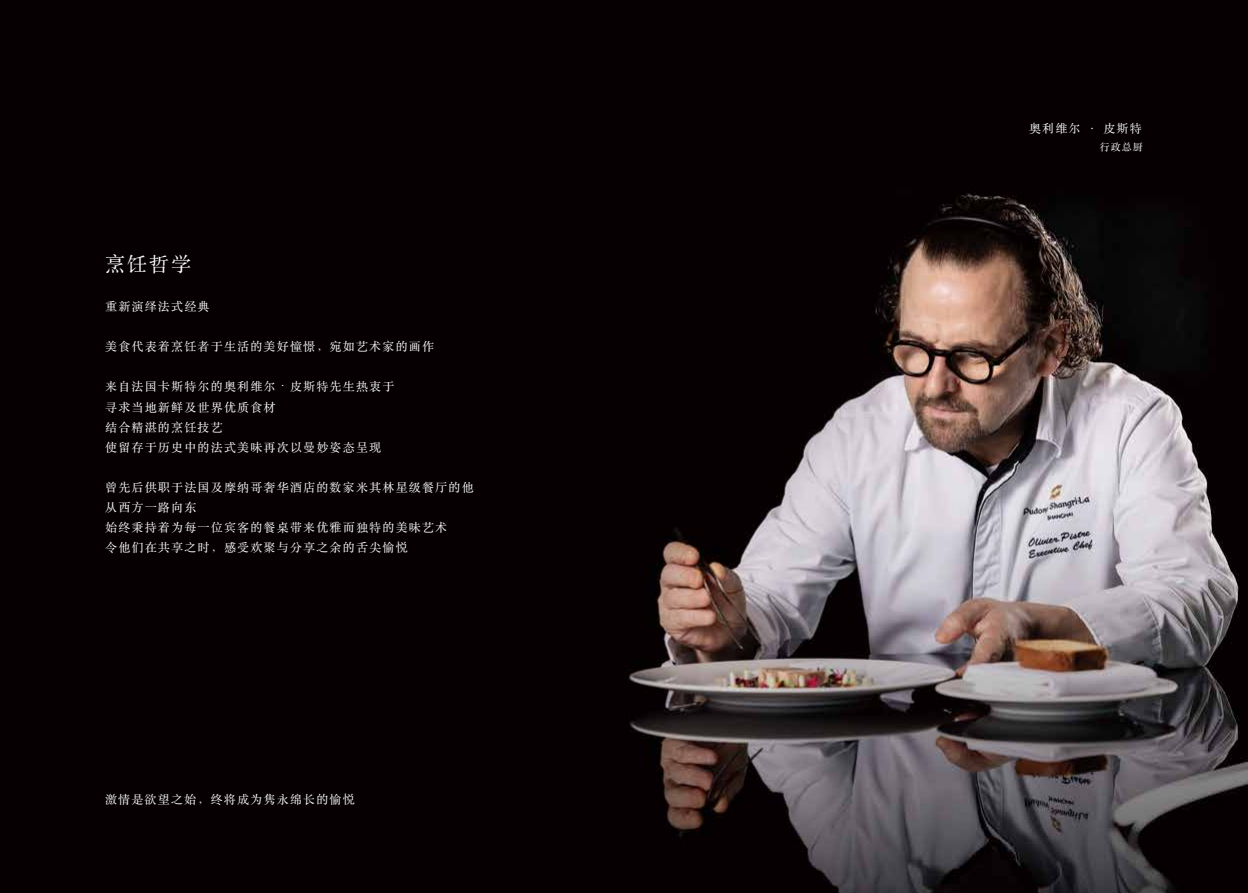
<style>
.page{position:relative;width:1248px;height:893px;background:#fff}
.page>*{position:absolute;margin:0;border:0;box-sizing:border-box;transform-origin:0 0}
.t1{font:20px "ST Songti SC Regular";color:#fff}
.t2{font:12px/20px "ST Songti SC Regular";letter-spacing:.1em;color:#fff}
.t3{font:10px "ST Songti SC Regular";color:#fff}
.s1{font-family:"Adobe Song Std";font-weight:300}
</style>
<div class="page">
<img style="left:0;top:0;width:1247px;height:893px">
<h1 class="t1" style="left:105px;top:252px;width:87px">烹饪哲学</h1>
<p class="t2" style="left:105px;top:296px;width:106px">重新演绎法式经典</p>
<p class="t2" style="left:105px;top:336px;width:330px">美食代表着烹饪者于生活的美好憧憬，宛如艺术家的画作</p>
<p class="t2" style="left:105px;top:376px;width:291px">来自法国卡斯特尔的奥利维尔<span class="s1">·</span>皮斯特先生热衷于寻求当地新鲜及世界优质食材<br>结合精湛的烹饪技艺<br>使留存于历史中的法式美味再次以曼妙姿态呈现</p>
<p class="t2" style="left:105px;top:476px;width:370px">曾先后供职于法国及摩纳哥奢华酒店的数家米其林星级餐厅的他从西方一路向东<br>始终秉持着为每一位宾客的餐桌带来优雅而独特的美味艺术<br>令他们在共享之时，感受欢聚与分享之余的舌尖愉悦</p>
<p class="t2" style="left:105px;top:789px;width:251px">激情是欲望之始，终将成为隽永绵长的愉悦</p>
<p class="t2" style="left:1028px;top:118px;width:114px">奥利维尔 · 皮斯特</p>
<p class="t3" style="left:1099px;top:141px;width:44px">行政总厨</p>
</div>
